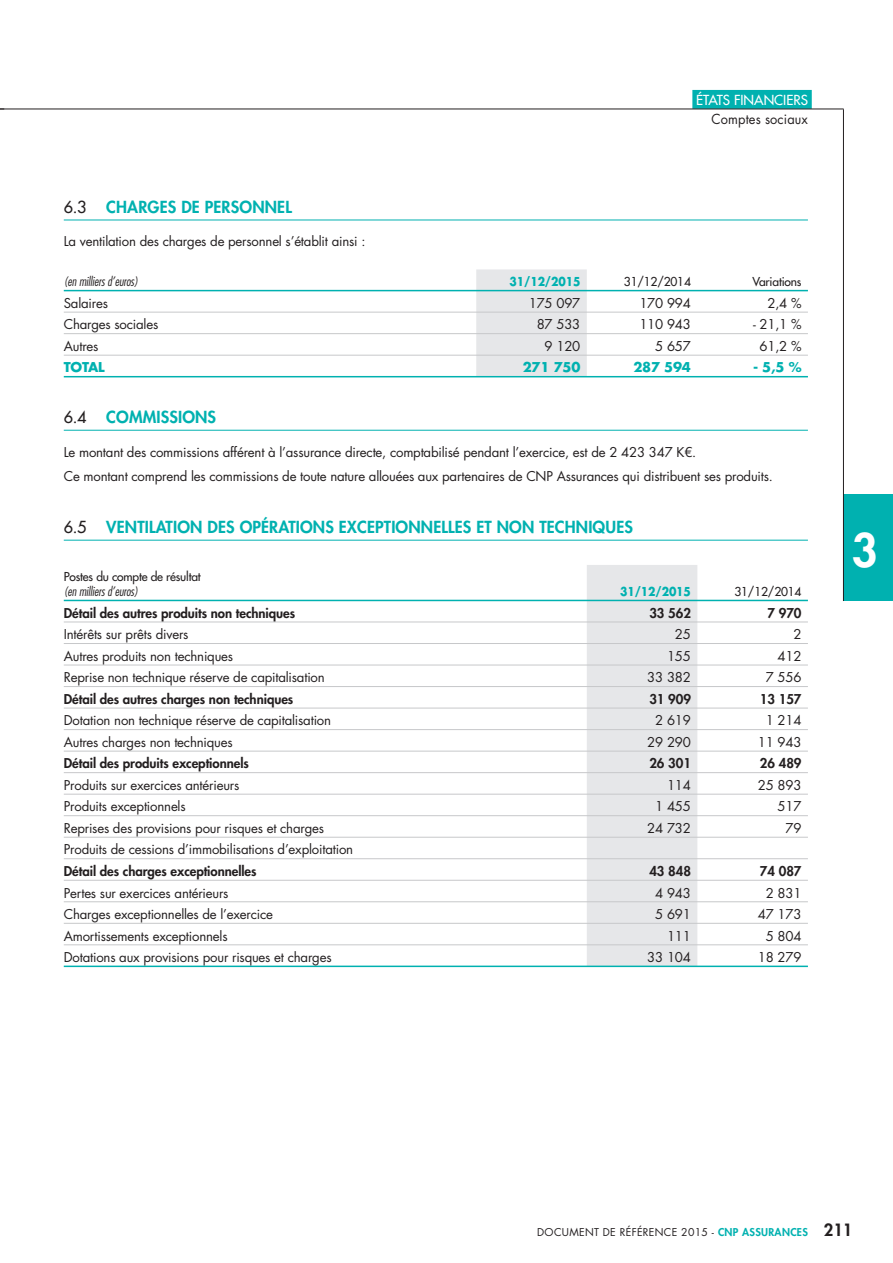
<style>
.page{position:relative;width:893px;height:1263px;background:#fff}
.page>*{position:absolute;margin:0;border:0;box-sizing:border-box;transform-origin:0 0}
.t1{font:800 28.5px "Futura Std";color:#fff}
.t2{font:800 16.2px "Futura Std";letter-spacing:.01em;color:#00b1b0}
.t3{font:500 13.5px "Futura Std";color:#fff}
.t4{font:13.5px "Futura Std";letter-spacing:.01em;color:#231f20;scale:.95 1}
.t5{font:13.2px/24.8px "Futura Std";letter-spacing:-.015em;color:#231f20}
.t6{font:800 13.2px "Futura Std";letter-spacing:-.005em;color:#231f20}
.t7{font:700 13.2px "Futura Std";letter-spacing:-.015em;color:#00b1b0}
.t8{font:italic 300 condensed 12.75px "Futura Std";color:#231f20}
.t9{font:500 12px "Futura Std";letter-spacing:-.015em;color:#231f20}
.t10{font:700 12px "Futura Std";letter-spacing:-.01em;color:#00b1b0;scale:.9 1}
.t11{font:10.5px "Futura Std";letter-spacing:.03em;color:#231f20}
.s1{font-weight:500;color:#231f20}
.s2{font-size:45px}
.s3{font-weight:800;color:#00b1b0}
.s4{font-weight:800;font-size:16.5px}
</style>
<div class="page">
<div style="left:692px;top:90px;width:120px;height:19px;background:#00b1b0"></div>
<div style="left:843px;top:495px;width:50px;height:106px;background:#00b1b0"></div>
<hr style="left:0;top:109px;width:844px;height:1px;background:#231f20">
<hr style="left:843px;top:109px;width:1px;height:492px;background:#231f20">
<hr style="left:64px;top:220px;width:744px;height:1px;background:#00b1b0">
<hr style="left:64px;top:430px;width:744px;height:1px;background:#00b1b0">
<hr style="left:64px;top:540px;width:744px;height:1px;background:#00b1b0">
<div style="left:476px;top:269px;width:111px;height:107px;background:#e6e7e9"></div>
<hr style="left:64px;top:290px;width:744px;height:1px;background:#00b1b0">
<hr style="left:64px;top:376px;width:744px;height:1px;background:#00b1b0">
<hr style="left:64px;top:312px;width:744px;height:1px;background:#c7c8ca">
<hr style="left:64px;top:333px;width:744px;height:1px;background:#c7c8ca">
<hr style="left:64px;top:355px;width:744px;height:1px;background:#c7c8ca">
<div style="left:587px;top:565px;width:110px;height:400px;background:#e6e7e9"></div>
<hr style="left:64px;top:600px;width:744px;height:1px;background:#00b1b0">
<hr style="left:64px;top:965px;width:744px;height:2px;background:#00b1b0">
<hr style="left:64px;top:622px;width:744px;height:1px;background:#c7c8ca">
<hr style="left:64px;top:643px;width:744px;height:1px;background:#c7c8ca">
<hr style="left:64px;top:665px;width:744px;height:1px;background:#c7c8ca">
<hr style="left:64px;top:686px;width:744px;height:1px;background:#c7c8ca">
<hr style="left:64px;top:708px;width:744px;height:1px;background:#c7c8ca">
<hr style="left:64px;top:729px;width:744px;height:1px;background:#c7c8ca">
<hr style="left:64px;top:751px;width:744px;height:1px;background:#c7c8ca">
<hr style="left:64px;top:772px;width:744px;height:1px;background:#c7c8ca">
<hr style="left:64px;top:794px;width:744px;height:1px;background:#c7c8ca">
<hr style="left:64px;top:815px;width:744px;height:1px;background:#c7c8ca">
<hr style="left:64px;top:837px;width:744px;height:1px;background:#c7c8ca">
<hr style="left:64px;top:858px;width:744px;height:1px;background:#c7c8ca">
<hr style="left:64px;top:880px;width:744px;height:1px;background:#c7c8ca">
<hr style="left:64px;top:901px;width:744px;height:1px;background:#c7c8ca">
<hr style="left:64px;top:923px;width:744px;height:1px;background:#c7c8ca">
<hr style="left:64px;top:944px;width:744px;height:1px;background:#c7c8ca">
<p class="t3" style="left:696px;top:94px;width:113px">ÉTATS FINANCIERS</p>
<p class="t4" style="left:711px;top:113px;width:103px">Comptes sociaux</p>
<p class="t2" style="left:64px;top:200px;width:230px"><span class="s1">6.3</span> CHARGES DE PERSONNEL</p>
<p class="t5" style="left:64px;top:230px;width:303px">La ventilation des charges de personnel s’établit ainsi :</p>
<p class="t8" style="left:64px;top:276px;width:76px">(en milliers d’euros)</p>
<p class="t10" style="left:510px;top:276px;width:80px">31/12/2015</p>
<p class="t9" style="left:624px;top:276px;width:69px">31/12/2014</p>
<p class="t9" style="left:753px;top:276px;width:50px">Variations</p>
<p class="t5" style="left:64px;top:292px;width:46px">Salaires</p>
<p class="t5" style="left:529px;top:292px;width:53px">175 097</p>
<p class="t5" style="left:639px;top:292px;width:53px">170 994</p>
<p class="t5" style="left:767px;top:292px;width:36px">2,4 %</p>
<p class="t5" style="left:64px;top:313px;width:96px">Charges sociales</p>
<p class="t5" style="left:537px;top:313px;width:45px">87 533</p>
<p class="t5" style="left:639px;top:313px;width:53px">110 943</p>
<p class="t5" style="left:753px;top:313px;width:50px">- 21,1 %</p>
<p class="t5" style="left:64px;top:335px;width:36px">Autres</p>
<p class="t5" style="left:545px;top:335px;width:37px">9 120</p>
<p class="t5" style="left:655px;top:335px;width:37px">5 657</p>
<p class="t5" style="left:759px;top:335px;width:44px">61,2 %</p>
<p class="t7" style="left:64px;top:361px;width:43px">TOTAL</p>
<p class="t7" style="left:523px;top:361px;width:59px">271 750</p>
<p class="t7" style="left:633px;top:361px;width:59px">287 594</p>
<p class="t7" style="left:753px;top:361px;width:50px">- 5,5 %</p>
<p class="t2" style="left:64px;top:410px;width:154px"><span class="s1">6.4</span> COMMISSIONS</p>
<p class="t5" style="left:64px;top:440px;width:711px">Le montant des commissions afférent à l’assurance directe, comptabilisé pendant l’exercice, est de 2 423 347 K€.<br>Ce montant comprend les commissions de toute nature allouées aux partenaires de CNP Assurances qui distribuent ses produits.</p>
<p class="t2" style="left:64px;top:520px;width:571px"><span class="s1">6.5</span> VENTILATION DES OPÉRATIONS EXCEPTIONNELLES ET NON TECHNIQUES</p>
<p class="t9" style="left:64px;top:571px;width:139px">Postes du compte de résultat</p>
<p class="t8" style="left:64px;top:586px;width:76px">(en milliers d’euros)</p>
<p class="t10" style="left:620px;top:586px;width:80px">31/12/2015</p>
<p class="t9" style="left:734px;top:586px;width:69px">31/12/2014</p>
<p class="t6" style="left:64px;top:607px;width:233px">Détail des autres produits non techniques</p>
<p class="t6" style="left:649px;top:607px;width:43px">33 562</p>
<p class="t6" style="left:767px;top:607px;width:36px">7 970</p>
<p class="t5" style="left:64px;top:623px;width:126px">Intérêts sur prêts divers</p>
<p class="t5" style="left:675px;top:623px;width:18px">25</p>
<p class="t5" style="left:793px;top:623px;width:10px">2</p>
<p class="t5" style="left:64px;top:644px;width:171px">Autres produits non techniques</p>
<p class="t5" style="left:667px;top:644px;width:25px">155</p>
<p class="t5" style="left:777px;top:644px;width:25px">412</p>
<p class="t5" style="left:64px;top:666px;width:263px">Reprise non technique r éserve de capitalisation</p>
<p class="t5" style="left:647px;top:666px;width:45px">33 382</p>
<p class="t5" style="left:766px;top:666px;width:37px">7 556</p>
<p class="t6" style="left:64px;top:693px;width:231px">Détail des autres charges non techniques</p>
<p class="t6" style="left:649px;top:693px;width:43px">31 909</p>
<p class="t6" style="left:760px;top:693px;width:43px">13 157</p>
<p class="t5" style="left:64px;top:709px;width:269px">Dotation non technique r éserve de capitalisation</p>
<p class="t5" style="left:655px;top:709px;width:37px">2 619</p>
<p class="t5" style="left:766px;top:709px;width:37px">1 214</p>
<p class="t5" style="left:64px;top:731px;width:170px">Autres charges non techniques</p>
<p class="t5" style="left:647px;top:731px;width:45px">29 290</p>
<p class="t5" style="left:758px;top:731px;width:45px">11 943</p>
<p class="t6" style="left:64px;top:757px;width:187px">Détail des produits exceptionnels</p>
<p class="t6" style="left:649px;top:757px;width:43px">26 301</p>
<p class="t6" style="left:760px;top:757px;width:43px">26 489</p>
<p class="t5" style="left:64px;top:774px;width:177px">Produits sur exercices antérieurs</p>
<p class="t5" style="left:667px;top:774px;width:25px">114</p>
<p class="t5" style="left:758px;top:774px;width:45px">25 893</p>
<p class="t5" style="left:64px;top:795px;width:123px">Produits exceptionnels</p>
<p class="t5" style="left:655px;top:795px;width:37px">1 455</p>
<p class="t5" style="left:777px;top:795px;width:25px">517</p>
<p class="t5" style="left:64px;top:817px;width:262px">Reprises des provisions pour risques et charges</p>
<p class="t5" style="left:647px;top:817px;width:45px">24 732</p>
<p class="t5" style="left:785px;top:817px;width:18px">79</p>
<p class="t5" style="left:64px;top:838px;width:291px">Produits de cessions d’immobilisations d’exploitation</p>
<p class="t6" style="left:64px;top:865px;width:194px">Détail des charges exceptionnelles</p>
<p class="t6" style="left:649px;top:865px;width:43px">43 848</p>
<p class="t6" style="left:760px;top:865px;width:43px">74 087</p>
<p class="t5" style="left:64px;top:881px;width:166px">Pertes sur exercices antérieurs</p>
<p class="t5" style="left:655px;top:881px;width:37px">4 943</p>
<p class="t5" style="left:766px;top:881px;width:37px">2 831</p>
<p class="t5" style="left:64px;top:903px;width:211px">Charges exceptionnelles de l’exercice</p>
<p class="t5" style="left:655px;top:903px;width:37px">5 691</p>
<p class="t5" style="left:758px;top:903px;width:45px">47 173</p>
<p class="t5" style="left:64px;top:924px;width:165px">Amortissements exceptionnels</p>
<p class="t5" style="left:667px;top:924px;width:25px">111</p>
<p class="t5" style="left:766px;top:924px;width:37px">5 804</p>
<p class="t5" style="left:64px;top:946px;width:269px">Dotations aux provisions pour risques et charges</p>
<p class="t5" style="left:647px;top:946px;width:45px">33 104</p>
<p class="t5" style="left:758px;top:946px;width:45px">18 279</p>
<h1 class="t1" style="left:852px;top:536px;width:28px">3<span class="s2">3</span></h1>
<p class="t11" style="left:537px;top:1227px;width:317px">DOCUMENT DE RÉFÉRENCE 2015 - <span class="s3">CNP ASSURANCES</span> <span class="s4">211</span></p>
</div>
